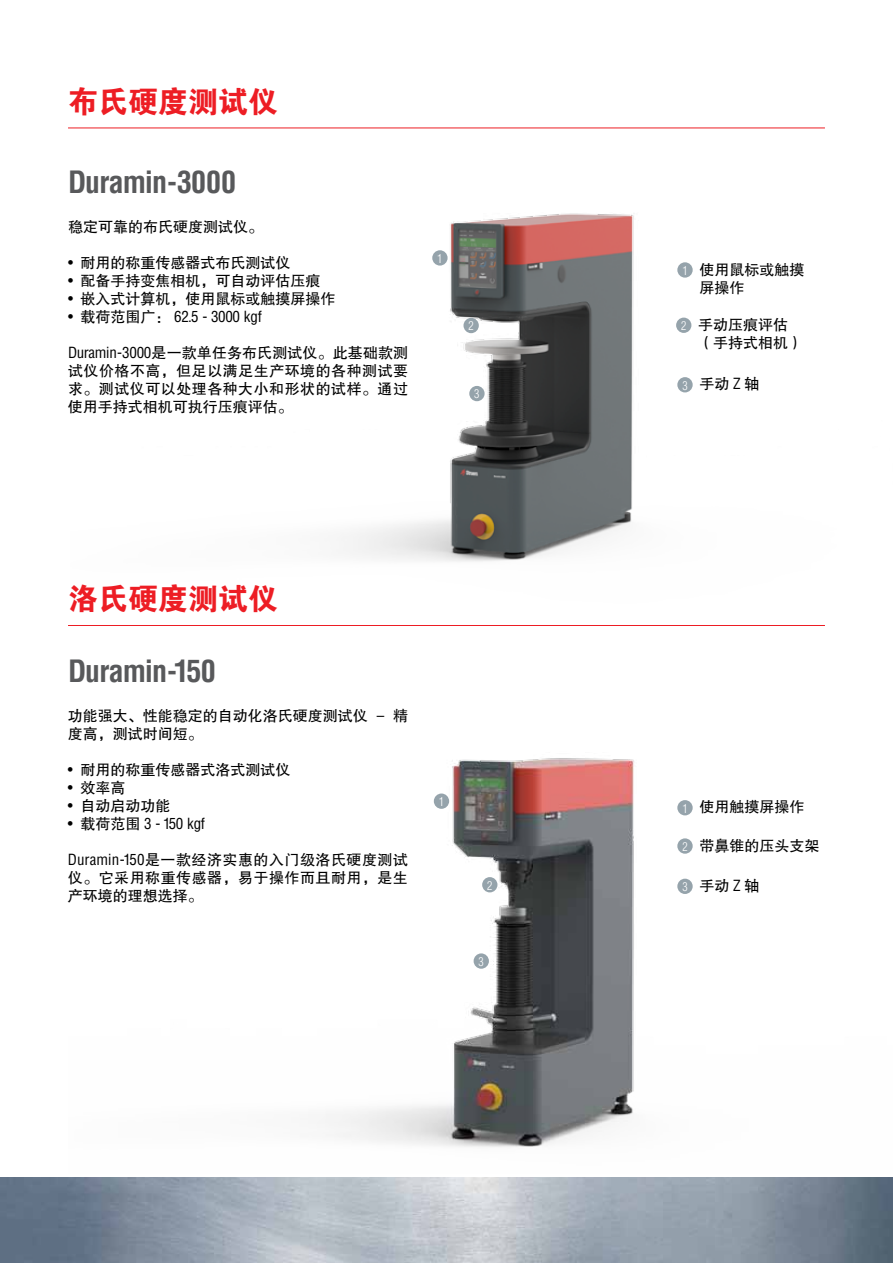
<style>
.page{position:relative;width:893px;height:1263px;background:#fff}
.page>*{position:absolute;margin:0;border:0;box-sizing:border-box;transform-origin:0 0}
.t1{font:700 condensed 30px "Helvetica";letter-spacing:-.035em;color:#58595b}
.t2{font:30px "FZDHTJW GB1 0";color:#ed1d24}
.t3{font:15px/18px "FZHTJW GB1 0";color:#000}
.t4{font:condensed 15px "Helvetica";letter-spacing:-.02em;color:#000}
.t5{font:300 condensed 12px "Helvetica";color:#fff}
.s1{font-family:"Helvetica";font-stretch:condensed}
.s2{font-family:"FZHTJW GB1 0";font-stretch:normal}
.s3{font-family:"Helvetica";font-weight:300;font-stretch:condensed;font-size:12px;color:#fff}
</style>
<div class="page">
<img style="left:325px;top:758px;width:367px;height:389px">
<img style="left:341px;top:213px;width:352px;height:349px">
<img style="left:0;top:1178px;width:893px;height:85px">
<hr style="left:68px;top:128px;width:757px;height:1px;background:#ed1d24">
<hr style="left:68px;top:625px;width:757px;height:1px;background:#ed1d24">
<div style="left:432px;top:250px;width:16px;height:16px;background:#95a3ab;border-radius:50%"></div>
<div style="left:434px;top:793px;width:15px;height:16px;background:#95a3ab;border-radius:50%"></div>
<div style="left:469px;top:386px;width:16px;height:15px;background:#95a3ab;border-radius:50%"></div>
<div style="left:482px;top:877px;width:15px;height:15px;background:#95a3ab;border-radius:50%"></div>
<div style="left:474px;top:953px;width:15px;height:16px;background:#95a3ab;border-radius:50%"></div>
<div style="left:463px;top:318px;width:16px;height:15px;background:#95a3ab;border-radius:50%"></div>
<div style="left:677px;top:377px;width:16px;height:15px;background:#95a3ab;border-radius:50%"></div>
<div style="left:677px;top:262px;width:16px;height:16px;background:#95a3ab;border-radius:50%"></div>
<div style="left:677px;top:800px;width:16px;height:15px;background:#95a3ab;border-radius:50%"></div>
<div style="left:677px;top:838px;width:16px;height:16px;background:#95a3ab;border-radius:50%"></div>
<div style="left:677px;top:879px;width:16px;height:15px;background:#95a3ab;border-radius:50%"></div>
<div style="left:676px;top:318px;width:15px;height:15px;background:#95a3ab;border-radius:50%"></div>
<h1 class="t2" style="left:68px;top:85px;width:212px">布氏硬度测试仪</h1>
<h1 class="t1" style="left:68px;top:164px;width:170px">Duramin-3000</h1>
<p class="t3" style="left:68px;top:218px;width:197px">稳定可靠的布氏硬度测试仪。</p>
<p class="t3" style="left:68px;top:254px;width:224px"><span class="s1">•</span> 耐用的称重传感器式布氏测试仪</p>
<p class="t3" style="left:68px;top:272px;width:254px"><span class="s1">•</span> 配备手持变焦相机，可自动评估压痕</p>
<p class="t3" style="left:68px;top:290px;width:269px"><span class="s1">•</span> 嵌入式计算机，使用鼠标或触摸屏操作</p>
<p class="t4" style="left:68px;top:308px;width:195px">• <span class="s2">载荷范围广：</span> 62.5 - 3000 kgf</p>
<p class="t3" style="left:68px;top:344px;width:342px;text-align:justify"><span class="s1">Duramin-3000</span>是一款单任务布氏测试仪。此基础款测试仪价格不高，但足以满足生产环境的各种测试要求。测试仪可以处理各种大小和形状的试样。通过使用手持式相机可执行压痕评估。</p>
<p class="t5" style="left:437px;top:251px;width:7px">1</p>
<p class="t5" style="left:468px;top:319px;width:7px">2</p>
<p class="t5" style="left:474px;top:387px;width:7px">3</p>
<h1 class="t2" style="left:68px;top:582px;width:212px">洛氏硬度测试仪</h1>
<h1 class="t1" style="left:68px;top:653px;width:149px">Duramin-150</h1>
<p class="t3" style="left:68px;top:707px;width:342px">功能强大、性能稳定的自动化洛氏硬度测试仪 <span class="s1">–</span> 精度高，测试时间短。</p>
<p class="t3" style="left:68px;top:761px;width:224px"><span class="s1">•</span> 耐用的称重传感器式洛式测试仪</p>
<p class="t3" style="left:68px;top:779px;width:59px"><span class="s1">•</span> 效率高</p>
<p class="t3" style="left:68px;top:797px;width:104px"><span class="s1">•</span> 自动启动功能</p>
<p class="t4" style="left:68px;top:814px;width:139px">• <span class="s2">载荷范围</span> 3 - 150 kgf</p>
<p class="t3" style="left:68px;top:851px;width:342px;text-align:justify"><span class="s1">Duramin-150</span>是一款经济实惠的入门级洛氏硬度测试仪。它采用称重传感器，易于操作而且耐用，是生产环境的理想选择。</p>
<p class="t5" style="left:439px;top:795px;width:7px">1</p>
<p class="t5" style="left:487px;top:878px;width:7px">2</p>
<p class="t5" style="left:479px;top:954px;width:7px">3</p>
<p class="t3" style="left:699px;top:261px;width:106px;text-indent:-17px"><span class="s3">1</span> 使用鼠标或触摸屏操作</p>
<p class="t3" style="left:698px;top:316px;width:106px;text-indent:-17px"><span class="s3">2</span> 手动压痕评估（手持式相机）</p>
<p class="t3" style="left:682px;top:375px;width:78px"><span class="s3">3</span> 手动<span class="s1">Z</span>轴</p>
<p class="t3" style="left:682px;top:798px;width:123px"><span class="s3">1</span> 使用触摸屏操作</p>
<p class="t3" style="left:682px;top:837px;width:138px"><span class="s3">2</span> 带鼻锥的压头支架</p>
<p class="t3" style="left:682px;top:877px;width:78px"><span class="s3">3</span> 手动<span class="s1">Z</span>轴</p>
</div>
